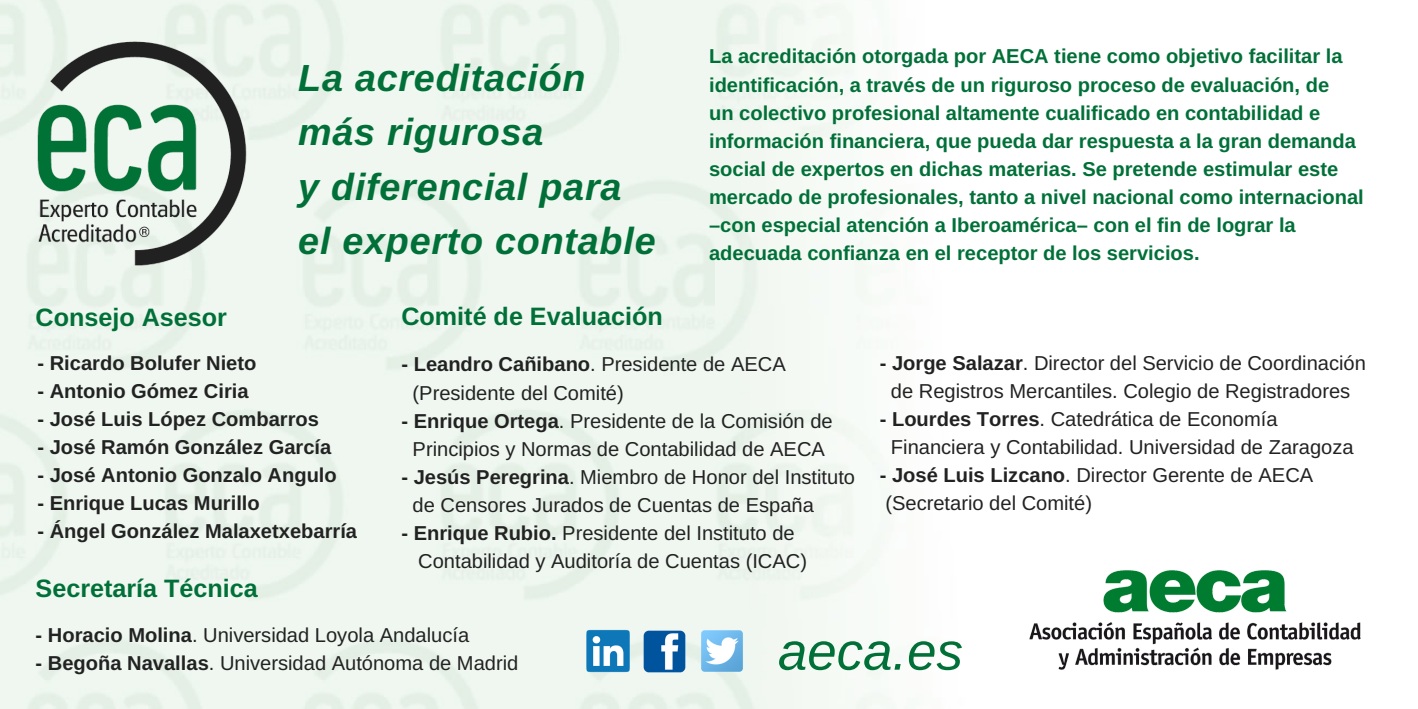
<style>
.page{position:relative;width:1418px;height:709px;background:#fff}
.page>*{position:absolute;margin:0;border:0;box-sizing:border-box;transform-origin:0 0}
.t1{font:italic 52.75px "Arimo";color:#017038}
.t2{font:italic 700 37.75px/54.5px "Arimo";letter-spacing:.02em;color:#017038}
.t3{font:700 25.25px "Arimo";color:#017038}
.t4{font:20px/28px "Arimo";color:#222}
.t5{font:700 20px/28px "Arimo";color:#017038}
.t6{font:700 20px "Arimo";color:#222}
.s1{font-weight:700}
</style>
<div class="page">
<img style="left:30px;top:41px;width:223px;height:227px">
<img style="left:1029px;top:570px;width:330px;height:99px">
<img style="left:585px;top:628px;width:45px;height:45px">
<img style="left:643px;top:630px;width:43px;height:43px">
<img style="left:699px;top:628px;width:45px;height:45px">
<h2 class="t2" style="left:298px;top:50px;width:359px">La acreditación más rigurosa<br>y diferencial para el experto contable</h2>
<p class="t5" style="left:709px;top:42px;width:656px">La acreditación otorgada por AECA tiene como objetivo facilitar la identificación, a través de un riguroso proceso de evaluación, de<br>un colectivo profesional altamente cualificado en contabilidad e información financiera, que pueda dar respuesta a la gran demanda social de expertos en dichas materias. Se pretende estimular este mercado de profesionales, tanto a nivel nacional como internacional –con especial atención a Iberoamérica– con el fin de lograr la adecuada confianza en el receptor de los servicios.</p>
<p class="t3" style="left:36px;top:303px;width:193px">Consejo Asesor</p>
<p class="t6" style="left:38px;top:351px;width:220px">- Ricardo Bolufer Nieto</p>
<p class="t6" style="left:38px;top:379px;width:213px">- Antonio Gómez Ciria</p>
<p class="t6" style="left:38px;top:408px;width:283px">- José Luis López Combarros</p>
<p class="t6" style="left:38px;top:436px;width:295px">- José Ramón González García</p>
<p class="t6" style="left:38px;top:464px;width:301px">- José Antonio Gonzalo Angulo</p>
<p class="t6" style="left:38px;top:492px;width:224px">- Enrique Lucas Murillo</p>
<p class="t6" style="left:38px;top:520px;width:321px">- Ángel González Malaxetxebarría</p>
<p class="t3" style="left:36px;top:573px;width:224px">Secretaría Técnica</p>
<p class="t3" style="left:401px;top:302px;width:263px">Comité de Evaluación</p>
<p class="t4" style="left:412px;top:350px;width:374px;text-indent:-11px"><span class="s1">- Leandro Cañibano</span>. Presidente de AECA (Presidente del Comité)</p>
<p class="t4" style="left:401px;top:407px;width:433px;text-align:center"><span class="s1">- Enrique Ortega</span>. Presidente de la Comisión de<br>Principios y Normas de Contabilidad de AECA</p>
<p class="t4" style="left:412px;top:463px;width:444px;text-indent:-11px"><span class="s1">- Jesús Peregrina</span>. Miembro de Honor del Instituto de Censores Jurados de Cuentas de España</p>
<p class="t4" style="left:418px;top:519px;width:390px;text-indent:-17px"><span class="s1">- Enrique Rubio.</span> Presidente del Instituto de<br>Contabilidad y Auditoría de Cuentas (ICAC)</p>
<p class="t4" style="left:879px;top:348px;width:487px;text-align:center"><span class="s1">- Jorge Salazar</span>. Director del Servicio de Coordinación de Registros Mercantiles. Colegio de Registradores</p>
<p class="t4" style="left:891px;top:405px;width:464px;text-indent:-11px"><span class="s1">- Lourdes Torres</span>. Catedrática de Economía<br>Financiera y Contabilidad. Universidad de Zaragoza</p>
<p class="t4" style="left:879px;top:461px;width:435px"><span class="s1">- José Luis Lizcano</span>. Director Gerente de AECA (Secretario del Comité)</p>
<p class="t4" style="left:36px;top:620px;width:435px"><span class="s1">- Horacio Molina</span>. Universidad Loyola Andalucía</p>
<p class="t4" style="left:36px;top:648px;width:484px"><span class="s1">- Begoña Navallas</span>. Universidad Autónoma de Madrid</p>
<h1 class="t1" style="left:778px;top:622px;width:186px">aeca.es</h1>
</div>
